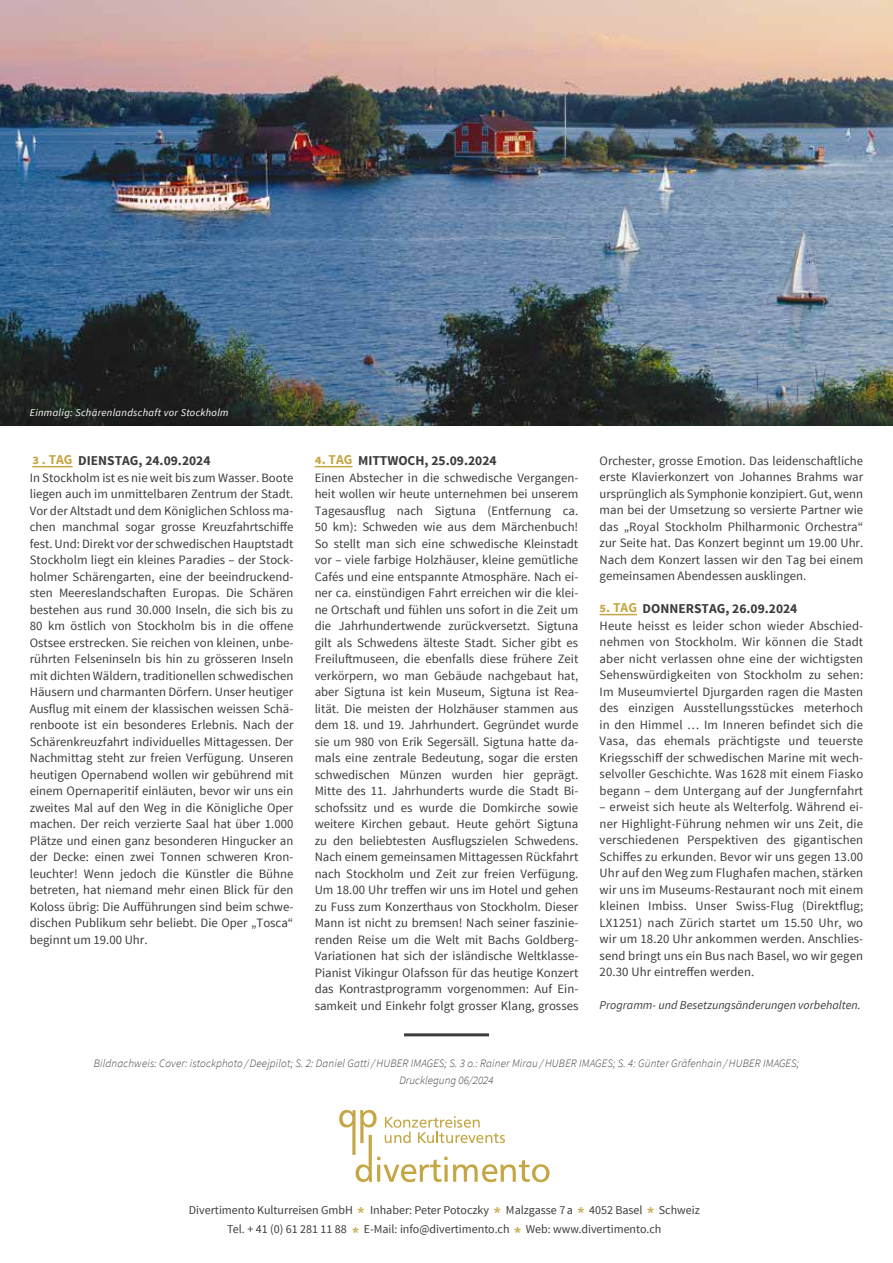
<style>
.page{position:relative;width:893px;height:1263px;background:#fff}
.page>*{position:absolute;margin:0;border:0;box-sizing:border-box;transform-origin:0 0}
.t1{font:700 13.5px "Source Sans Pro";color:#3c3c3b}
.t2{font:12.75px/16.5px "Source Sans Pro";color:#3c3c3b;text-align:justify}
.t3{font:12px/19.5px "Source Sans Pro";color:#3c3c3b;text-align:center}
.t4{font:italic 12px "Source Sans Pro";color:#3c3c3b}
.t5{font:italic 300 11.25px/16.5px "Source Sans Pro";letter-spacing:.01em;color:#3c3c3b;text-align:center}
.t6{font:italic 10.5px "Source Sans Pro";letter-spacing:.03em;color:#fff}
.s1{color:#c5a644}
.s2{font-family:"Source Serif Pro";font-weight:700;font-size:15px;color:#c5a644}
</style>
<div class="page">
<img style="left:0;top:0;width:893px;height:425px">
<svg style="left:339px;top:1110px;width:210px;height:72px"></svg>
<hr style="left:32px;top:466px;width:41px;height:1px;background:#c5a644">
<hr style="left:315px;top:466px;width:37px;height:1px;background:#c5a644">
<hr style="left:600px;top:614px;width:37px;height:1px;background:#c5a644">
<hr style="left:404px;top:1033px;width:85px;height:3px;background:#3c3c3b">
<p class="t6" style="left:30px;top:406px;width:200px">Einmalig: Schärenlandschaft vor Stockholm</p>
<p class="t1" style="left:32px;top:452px;width:180px"><span class="s1">3 . TAG</span> DIENSTAG, 24.09.2024</p>
<p class="t2" style="left:30px;top:469px;width:265px">In Stockholm ist es nie weit bis zum Wasser. Boote liegen auch im unmittelbaren Zentrum der Stadt.<br>Vor der Altstadt und dem Königlichen Schloss ma&shy;chen manchmal sogar grosse Kreuzfahrtschiffe fest. Und: Direkt vor der schwedischen Hauptstadt Stockholm liegt ein kleines Paradies – der Stock&shy;holmer Schärengarten, eine der beeindruckend&shy;sten Meereslandschaften Europas. Die Schären bestehen aus rund 30.000 Inseln, die sich bis zu 80 km östlich von Stockholm bis in die offene Ostsee erstrecken. Sie reichen von kleinen, unbe&shy;rührten Felseninseln bis hin zu grösseren Inseln mit dichten Wäldern, traditionellen schwedischen Häusern und charmanten Dörfern. Unser heutiger Ausflug mit einem der klassischen weissen Schä&shy;renboote ist ein besonderes Erlebnis. Nach der Schärenkreuzfahrt individuelles Mittagessen. Der Nachmittag steht zur freien Verfügung. Unseren heutigen Opernabend wollen wir gebührend mit einem Opernaperitif einläuten, bevor wir uns ein zweites Mal auf den Weg in die Königliche Oper machen. Der reich verzierte Saal hat über 1.000<br>Plätze und einen ganz besonderen Hingucker an der Decke: einen zwei Tonnen schweren Kron&shy;leuchter! Wenn jedoch die Künstler die Bühne betreten, hat niemand mehr einen Blick für den Koloss übrig: Die Aufführungen sind beim schwe&shy;dischen Publikum sehr beliebt. Die Oper „Tosca“ beginnt um 19.00 Uhr.</p>
<p class="t1" style="left:315px;top:452px;width:183px"><span class="s1">4. TAG</span> MITTWOCH, 25.09.2024</p>
<p class="t2" style="left:315px;top:469px;width:265px">Einen Abstecher in die schwedische Vergangen&shy;heit wollen wir heute unternehmen bei unserem Tagesausflug nach Sigtuna (Entfernung ca.<br>50 km): Schweden wie aus dem Märchenbuch!<br>So stellt man sich eine schwedische Kleinstadt vor – viele farbige Holzhäuser, kleine gemütliche Cafés und eine entspannte Atmosphäre. Nach ei&shy;ner ca. einstündigen Fahrt erreichen wir die klei&shy;ne Ortschaft und fühlen uns sofort in die Zeit um die Jahrhundertwende zurückversetzt. Sigtuna gilt als Schwedens älteste Stadt. Sicher gibt es Freiluftmuseen, die ebenfalls diese frühere Zeit verkörpern, wo man Gebäude nachgebaut hat, aber Sigtuna ist kein Museum, Sigtuna ist Rea&shy;lität. Die meisten der Holzhäuser stammen aus dem 18. und 19. Jahrhundert. Gegründet wurde sie um 980 von Erik Segersäll. Sigtuna hatte da&shy;mals eine zentrale Bedeutung, sogar die ersten schwedischen Münzen wurden hier geprägt.<br>Mitte des 11. Jahrhunderts wurde die Stadt Bi&shy;schofssitz und es wurde die Domkirche sowie weitere Kirchen gebaut. Heute gehört Sigtuna zu den beliebtesten Ausflugszielen Schwedens.<br>Nach einem gemeinsamen Mittagessen Rückfahrt nach Stockholm und Zeit zur freien Verfügung.<br>Um 18.00 Uhr treffen wir uns im Hotel und gehen zu Fuss zum Konzerthaus von Stockholm. Dieser Mann ist nicht zu bremsen! Nach seiner faszinie&shy;renden Reise um die Welt mit Bachs Goldberg-Variationen hat sich der isländische Weltklasse-Pianist Vikingur Olafsson für das heutige Konzert das Kontrastprogramm vorgenommen: Auf Ein&shy;samkeit und Einkehr folgt grosser Klang, grosses</p>
<p class="t2" style="left:600px;top:452px;width:265px">Orchester, grosse Emotion. Das leidenschaftliche erste Klavierkonzert von Johannes Brahms war ursprünglich als Symphonie konzipiert. Gut, wenn man bei der Umsetzung so versierte Partner wie das „Royal Stockholm Philharmonic Orchestra“ zur Seite hat. Das Konzert beginnt um 19.00 Uhr.<br>Nach dem Konzert lassen wir den Tag bei einem gemeinsamen Abendessen ausklingen.</p>
<p class="t1" style="left:600px;top:600px;width:199px"><span class="s1">5. TAG</span> DONNERSTAG, 26.09.2024</p>
<p class="t2" style="left:600px;top:617px;width:265px">Heute heisst es leider schon wieder Abschied&shy;nehmen von Stockholm. Wir können die Stadt aber nicht verlassen ohne eine der wichtigsten Sehenswürdigkeiten von Stockholm zu sehen:<br>Im Museumviertel Djurgarden ragen die Masten des einzigen Ausstellungsstückes meterhoch in den Himmel … Im Inneren befindet sich die Vasa, das ehemals prächtigste und teuerste Kriegsschiff der schwedischen Marine mit wech&shy;selvoller Geschichte. Was 1628 mit einem Fiasko begann – dem Untergang auf der Jungfernfahrt</p>
<p class="t2" style="left:600px;top:799px;width:265px">– erweist sich heute als Welterfolg. Während ei&shy;ner Highlight-Führung nehmen wir uns Zeit, die verschiedenen Perspektiven des gigantischen Schiffes zu erkunden. Bevor wir uns gegen 13.00<br>Uhr auf den Weg zum Flughafen machen, stärken wir uns im Museums-Restaurant noch mit einem kleinen Imbiss. Unser Swiss-Flug (Direktflug; LX1251) nach Zürich startet um 15.50 Uhr, wo wir um 18.20 Uhr ankommen werden. Anschlies&shy;send bringt uns ein Bus nach Basel, wo wir gegen 20.30 Uhr eintreffen werden.</p>
<p class="t4" style="left:600px;top:998px;width:263px">Programm- und Besetzungsänderungen vorbehalten.</p>
<p class="t5" style="left:94px;top:1055px;width:707px">Bildnachweis: Cover: istockphoto / Deejpilot; S. 2: Daniel Gatti/HUBER IMAGES; S. 3 o.: Rainer Mirau /HUBER IMAGES; S. 4: Günter Gräfenhain /HUBER IMAGES;<br>Drucklegung 06/2024</p>
<p class="t3" style="left:189px;top:1200px;width:512px">Divertimento Kulturreisen GmbH <span class="s2">*</span> Inhaber: Peter Potoczky <span class="s2">*</span> Malzgasse 7a <span class="s2">*</span> 4052 Basel <span class="s2">*</span> Schweiz<br>Tel. + 41 (0) 61 281 11 88 <span class="s2">*</span> E-Mail: info@divertimento.ch <span class="s2">*</span> Web: www.divertimento.ch</p>
</div>
